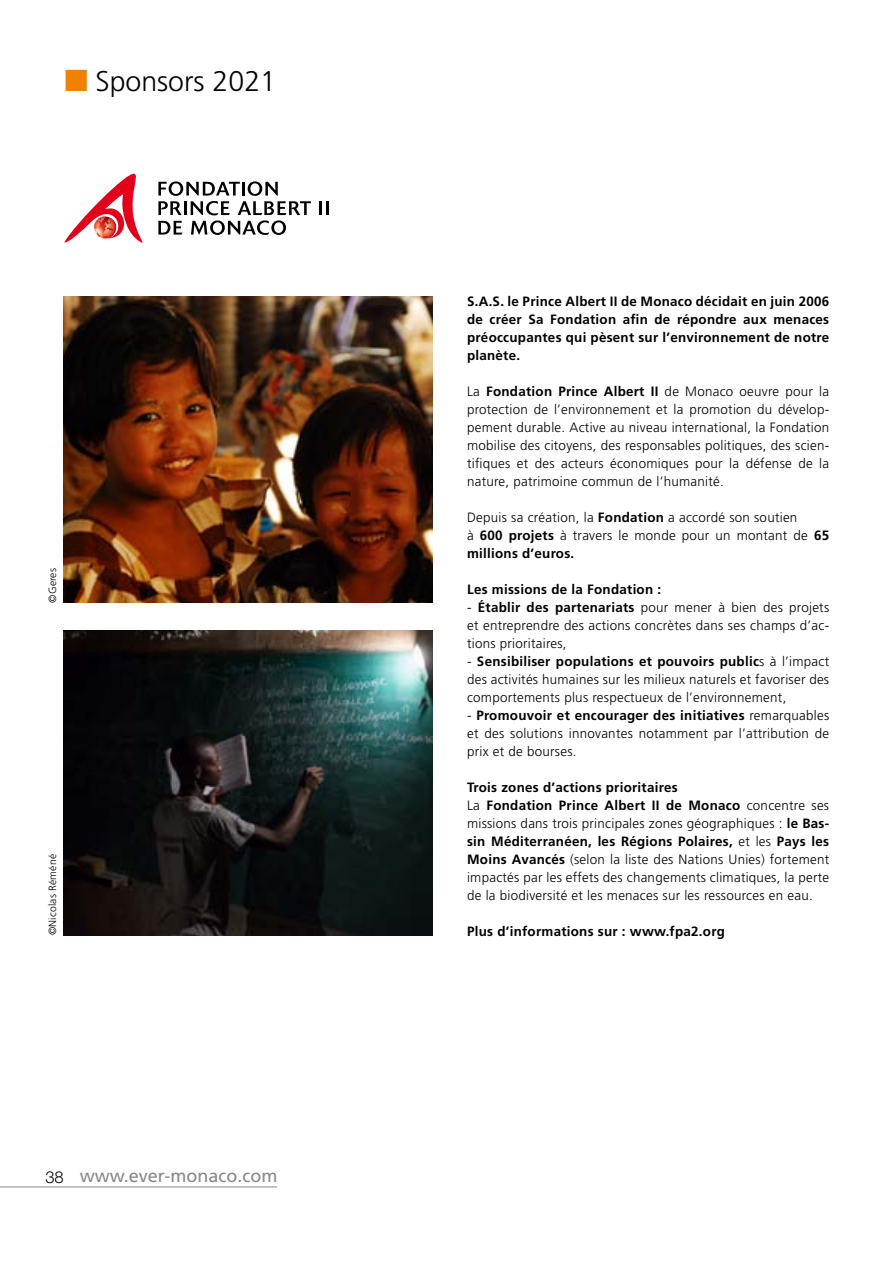
<style>
.page{position:relative;width:893px;height:1263px;background:#fff}
.page>*{position:absolute;margin:0;border:0;box-sizing:border-box;transform-origin:0 0}
.t1{font:300 28.5px "Frutiger";color:#000}
.t2{font:18px "Frutiger";color:#87888a}
.t3{font:300 13.5px/18px "Frutiger";letter-spacing:.02em;color:#000;text-align:justify}
.t4{font:700 13.5px/18px "Frutiger";letter-spacing:.02em;color:#000;text-align:justify}
.t5{font:300 10.5px "Frutiger";letter-spacing:.02em;color:#000}
.s1{font-family:"Helvetica Neue";font-weight:300;font-size:16.5px;color:#000}
.s2{font-weight:700}
</style>
<div class="page">
<hr style="left:0;top:1186px;width:277px;height:1px;background:#87888a">
<svg style="left:65px;top:174px;width:78px;height:69px"></svg>
<svg style="left:320px;top:201px;width:2px;height:14px"></svg>
<hr style="left:326px;top:201px;width:3px;height:14px;background:#000">
<svg style="left:158px;top:181px;width:153px;height:54px"></svg>
<img style="left:64px;top:297px;width:369px;height:306px">
<img style="left:64px;top:630px;width:369px;height:305px">
<h1 class="t1" style="left:95px;top:65px;width:182px">Sponsors 2021</h1>
<p class="t5" style="left:46px;top:603px;width:36px;rotate:-90deg">©Geres</p>
<p class="t5" style="left:46px;top:935px;width:83px;rotate:-90deg">©Nicolas Réméné</p>
<h2 class="t2" style="left:45px;top:1165px;width:233px"><span class="s1">38</span> www.ever-monaco.com</h2>
<p class="t4" style="left:467px;top:292px;width:364px">S.A.S. le Prince Albert II de Monaco décidait en juin 2006 de créer Sa Fondation afin de répondre aux menaces préoccupantes qui pèsent sur l’environnement de notre planète.</p>
<p class="t3" style="left:467px;top:382px;width:364px">La <span class="s2">Fondation Prince Albert II</span> de Monaco oeuvre pour la protection de l’environnement et la promotion du dévelop&shy;pement durable. Active au niveau international, la Fondation mobilise des citoyens, des responsables politiques, des scien&shy;tifiques et des acteurs économiques pour la défense de la nature, patrimoine commun de l’humanité.</p>
<p class="t3" style="left:467px;top:508px;width:364px;text-align:left">Depuis sa création, la <span class="s2">Fondation</span> a accordé son soutien<br>à <span class="s2">600 projets</span> à travers le monde pour un montant de <span class="s2">65 millions d’euros.</span></p>
<p class="t4" style="left:467px;top:580px;width:196px">Les missions de la Fondation :</p>
<p class="t3" style="left:467px;top:598px;width:364px">- <span class="s2">Établir des partenariats</span> pour mener à bien des projets et entreprendre des actions concrètes dans ses champs d’ac&shy;tions prioritaires,</p>
<p class="t3" style="left:467px;top:652px;width:364px">- <span class="s2">Sensibiliser populations et pouvoirs public</span>s à l’impact des activités humaines sur les milieux naturels et favoriser des comportements plus respectueux de l’environnement,</p>
<p class="t3" style="left:467px;top:706px;width:364px">- <span class="s2">Promouvoir et encourager des initiatives</span> remarquables et des solutions innovantes notamment par l’attribution de prix et de bourses.</p>
<p class="t3" style="left:467px;top:778px;width:364px;text-align:left"><span class="s2">Trois zones d’actions prioritaires<br></span>La <span class="s2">Fondation Prince Albert II de Monaco</span> concentre ses missions dans trois principales zones géographiques : <span class="s2">le Bas&shy;sin Méditerranéen, les Régions Polaires,</span> et les <span class="s2">Pays les Moins Avancés</span> (selon la liste des Nations Unies) fortement impactés par les effets des changements climatiques, la perte de la biodiversité et les menaces sur les ressources en eau.</p>
<p class="t4" style="left:467px;top:922px;width:259px">Plus d’informations sur : www.fpa2.org</p>
</div>
